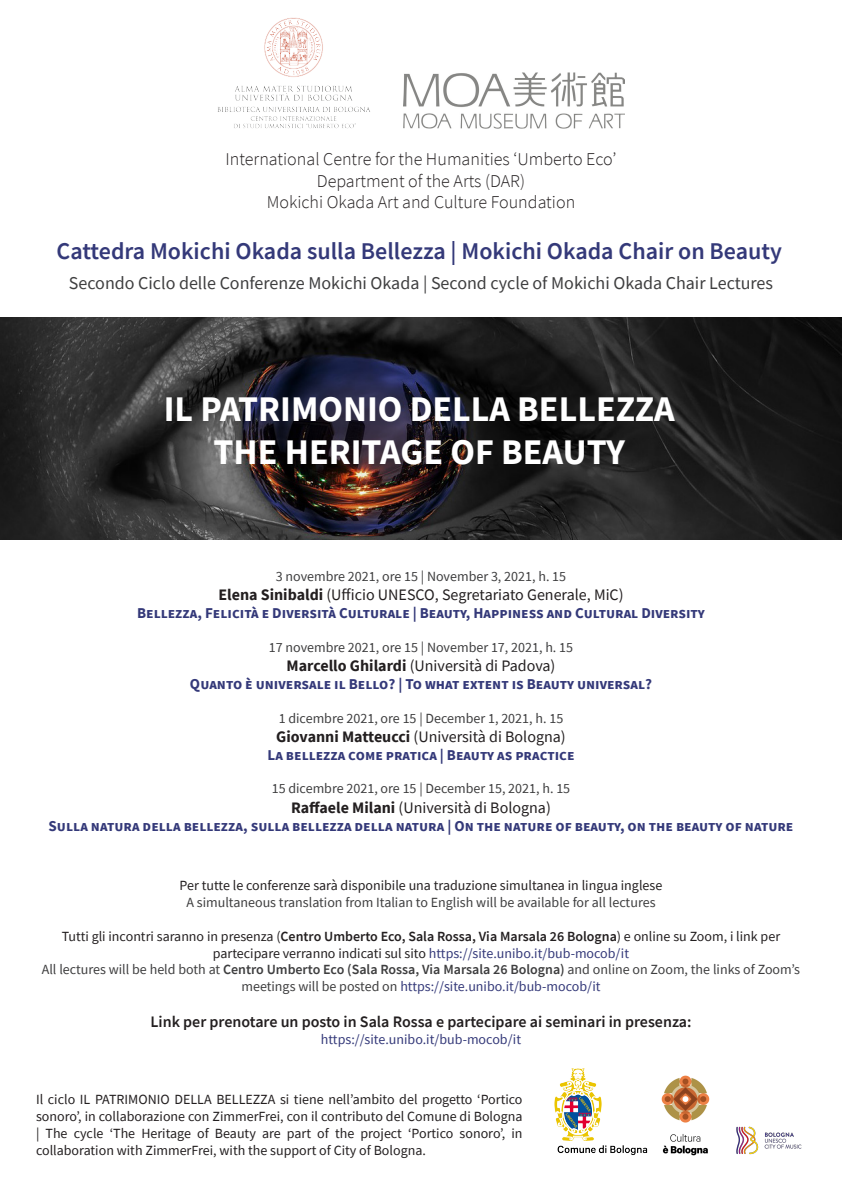
<style>
.page{position:relative;width:842px;height:1191px;background:#fff}
.page>*{position:absolute;margin:0;border:0;box-sizing:border-box;transform-origin:0 0}
.t1{font:700 36px "Source Sans Pro";color:#fff}
.t2{font:600 24px "Source Sans Pro";color:#343979}
.t3{font:300 18px "Source Sans Pro";color:#231f20}
.t4{font:18px "Source Sans Pro";color:#3e3e3f}
.t5{font:16px "Source Sans Pro";color:#231f20}
.t6{font:600 16px "Source Sans Pro";color:#231f20}
.t7{font:700 15px "Source Sans Pro";color:#343979}
.t8{font:14px/16.8px "Source Sans Pro";color:#231f20;text-align:center}
.t9{font:14px/16.8px "Source Sans Pro";color:#3e3e3f;text-align:center}
.t10{font:14px "Source Sans Pro";color:#343979}
.s1{font-weight:700}
.s2{font-weight:600}
.s3{color:#343979}
</style>
<div class="page">
<img style="left:0;top:317px;width:842px;height:223px">
<img style="left:218px;top:17px;width:186px;height:112px">
<img style="left:661px;top:1075px;width:49px;height:81px">
<img style="left:736px;top:1126px;width:66px;height:29px">
<img style="left:554px;top:1068px;width:94px;height:87px">
<img style="left:404px;top:72px;width:220px;height:57px">
<p class="t3" style="left:226px;top:148px;width:392px">International Centre for the Humanities ‘Umberto Eco’</p>
<p class="t3" style="left:317px;top:170px;width:210px">Department of the Arts (DAR)</p>
<p class="t3" style="left:267px;top:191px;width:310px">Mokichi Okada Art and Culture Foundation</p>
<p class="t2" style="left:57px;top:235px;width:727px">Cattedra Mokichi Okada sulla Bellezza | Mokichi Okada Chair on Beauty</p>
<p class="t4" style="left:69px;top:271px;width:706px">Secondo Ciclo delle Conferenze Mokichi Okada | Second cycle of Mokichi Okada Chair Lectures</p>
<p class="t1" style="left:164px;top:384px;width:513px">IL PATRIMONIO DELLA BELLEZZA</p>
<p class="t1" style="left:214px;top:427px;width:413px">THE HERITAGE OF BEAUTY</p>
<p class="t9" style="left:276px;top:568px;width:292px">3 novembre 2021, ore 15 | November 3, 2021, h. 15</p>
<p class="t5" style="left:218px;top:584px;width:407px"><span class="s1">Elena Sinibaldi</span> (Ufficio UNESCO, Segretariato Generale, MiC)</p>
<p class="t7" style="left:137px;top:603px;width:569px">Bellezza, Felicità e Diversità Culturale | Beauty, Happiness and Cultural Diversity</p>
<p class="t9" style="left:269px;top:638px;width:306px">17 novembre 2021, ore 15 | November 17, 2021, h. 15</p>
<p class="t5" style="left:287px;top:655px;width:270px"><span class="s1">Marcello Ghilardi</span> (Università di Padova)</p>
<p class="t7" style="left:190px;top:674px;width:463px">Quanto è universale il Bello? | To what extent is Beauty universal?</p>
<p class="t9" style="left:279px;top:709px;width:286px">1 dicembre 2021, ore 15 | December 1, 2021, h. 15</p>
<p class="t5" style="left:276px;top:726px;width:291px"><span class="s1">Giovanni Matteucci</span> (Università di Bologna)</p>
<p class="t7" style="left:267px;top:744px;width:308px">La bellezza come pratica | Beauty as practice</p>
<p class="t9" style="left:272px;top:780px;width:300px">15 dicembre 2021, ore 15 | December 15, 2021, h. 15</p>
<p class="t5" style="left:291px;top:797px;width:261px"><span class="s1">Raffaele Milani</span> (Università di Bologna)</p>
<p class="t7" style="left:49px;top:815px;width:746px">Sulla natura della bellezza, sulla bellezza della natura | On the nature of beauty, on the beauty of nature</p>
<p class="t8" style="left:180px;top:877px;width:484px">Per tutte le conferenze sarà disponibile una traduzione simultanea in lingua inglese</p>
<p class="t9" style="left:186px;top:894px;width:471px">A simultaneous translation from Italian to English will be available for all lectures</p>
<p class="t8" style="left:62px;top:927px;width:720px">Tutti gli incontri saranno in presenza (<span class="s2">Centro Umberto Eco, Sala Rossa, Via Marsala 26 Bologna</span>) e online su Zoom, i link per partecipare verranno indicati sul sito <span class="s3">https://site.unibo.it/bub-mocob/it</span></p>
<p class="t9" style="left:42px;top:961px;width:760px">All lectures will be held both at <span class="s2">Centro Umberto Eco (Sala Rossa, Via Marsala 26 Bologna)</span> and online on Zoom, the links of Zoom’s meetings will be posted on <span class="s3">https://site.unibo.it/bub-mocob/it</span></p>
<p class="t6" style="left:151px;top:1011px;width:542px">Link per prenotare un posto in Sala Rossa e partecipare ai seminari in presenza:</p>
<p class="t10" style="left:321px;top:1030px;width:202px">https://site.unibo.it/bub-mocob/it</p>
<p class="t8" style="left:36px;top:1091px;width:488px;text-align:justify">Il ciclo IL PATRIMONIO DELLA BELLEZZA si tiene nell’ambito del progetto ‘Portico sonoro’, in collaborazione con ZimmerFrei, con il contributo del Comune di Bologna | The cycle ‘The Heritage of Beauty are part of the project ‘Portico sonoro’, in collaboration with ZimmerFrei, with the support of City of Bologna.</p>
</div>
